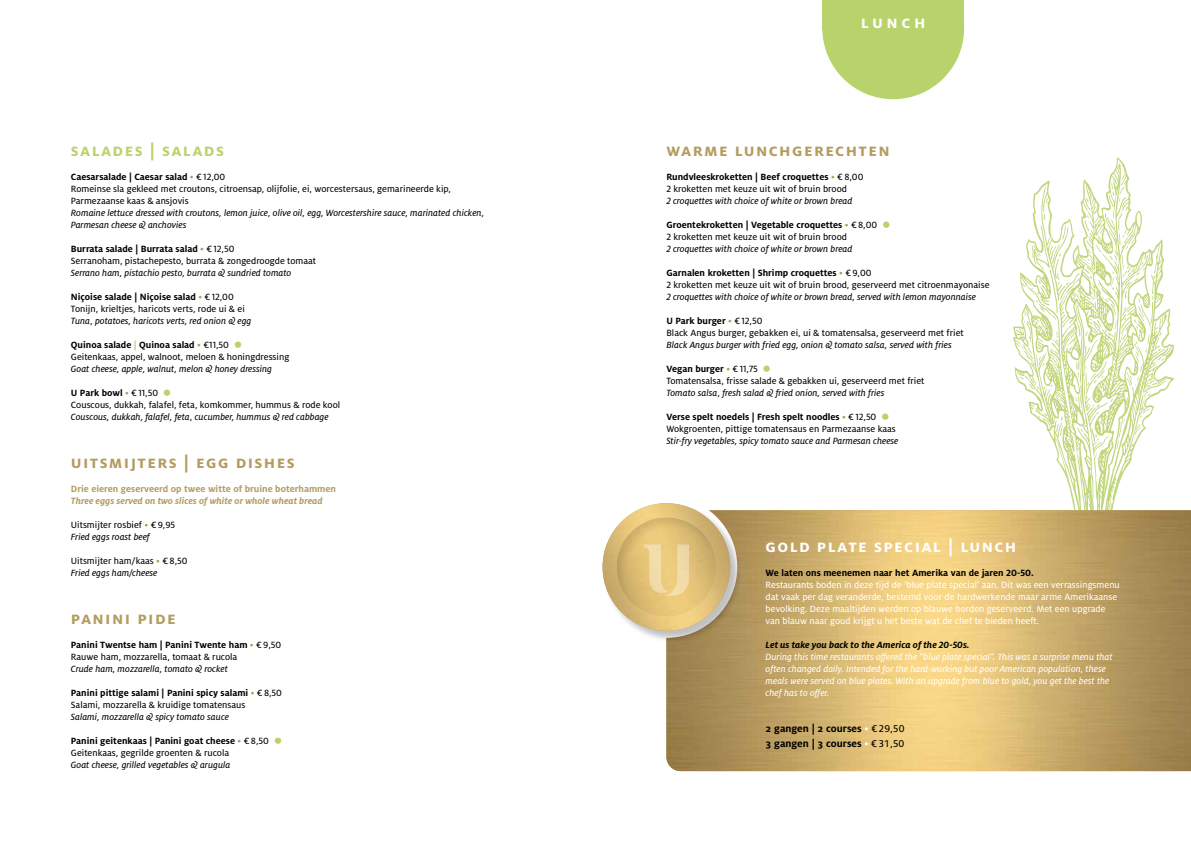
<style>
.page{position:relative;width:1191px;height:842px;background:#fff}
.page>*{position:absolute;margin:0;border:0;box-sizing:border-box;transform-origin:0 0}
.t1{font:700 18px "Milo OT";letter-spacing:.075em;color:#b39c5e}
.t2{font:700 18px "Milo OT";letter-spacing:.075em;color:#fff}
.t3{font:700 18px "Milo OT";letter-spacing:.075em;color:#b9d36c}
.t4{font:700 11px/15px "Milo OT";color:#000}
.t5{font:10px/12px "Milo OT Text Ita";color:#000}
.t6{font:10px/12px "Milo OT Text";color:#000}
.t7{font:700 10px "Milo OT";color:#000}
.t8{font:10px/12px "Milo OT Text";color:#fff}
.t9{font:10px/12px "Milo OT Text Ita";color:#fff}
.t10{font:700 10px "Milo OT";color:#b39c5e}
.t11{font:italic 700 10px "Milo OT";color:#b39c5e}
.t12{font:italic 700 10px "Milo OT";color:#000}
.t13{font:700 10px "Milo OT";letter-spacing:-.02em;color:#000}
.s1{font-family:"Milo OT Text";font-weight:400;color:#b39c5e}
.s2{font-family:"Milo OT Text";font-weight:400}
.s3{color:#b39c5e}
.s4{font-family:"Milo OT Text";font-weight:400;color:#fff}
</style>
<div class="page">
<svg style="left:1013px;top:157px;width:161px;height:353px"></svg>
<img style="left:666px;top:510px;width:525px;height:261px">
<svg style="left:822px;top:29px;width:142px;height:70px"></svg>
<div style="left:822px;top:0;width:142px;height:29px;background:#b9d36c"></div>
<div style="left:602px;top:503px;width:140px;height:140px;background:#000;opacity:.25"></div>
<img style="left:602px;top:503px;width:128px;height:128px;border-radius:64px">
<div style="left:617px;top:517px;width:100px;height:100px;background:#000;opacity:.1"></div>
<svg style="left:643px;top:544px;width:46px;height:52px;background:#edd190"></svg>
<h1 class="t3" style="left:71px;top:140px;width:154px">salades | salads</h1>
<p class="t7" style="left:71px;top:171px;width:156px">Caesarsalade | Caesar salad <span class="s1">•</span> <span class="s2">€12,00</span></p>
<p class="t6" style="left:71px;top:183px;width:381px">Romeinse sla gekleed met croutons, citroensap, olijfolie, ei, worcestersaus, gemarineerde kip,<br>Parmezaanse kaas &amp; ansjovis</p>
<p class="t5" style="left:71px;top:207px;width:415px">Romaine lettuce dressed with croutons, lemon juice, olive oil, egg, Worcestershire sauce, marinated chicken,<br>Parmesan cheese &amp; anchovies</p>
<p class="t7" style="left:71px;top:243px;width:165px">Burrata salade | Burrata salad <span class="s1">•</span> <span class="s2">€12,50</span></p>
<p class="t6" style="left:71px;top:255px;width:247px">Serranoham, pistachepesto, burrata &amp; zongedroogde tomaat</p>
<p class="t5" style="left:71px;top:267px;width:222px">Serrano ham, pistachio pesto, burrata &amp; sundried tomato</p>
<p class="t7" style="left:71px;top:291px;width:164px">Niçoise salade | Niçoise salad <span class="s1">•</span> <span class="s2">€12,00</span></p>
<p class="t6" style="left:71px;top:303px;width:175px">Tonijn, krieltjes, haricots verts, rode ui &amp; ei</p>
<p class="t5" style="left:71px;top:315px;width:182px">Tuna, potatoes, haricots verts, red onion &amp; egg</p>
<p class="t7" style="left:71px;top:339px;width:160px">Quinoa salade <span class="s1">|</span> Quinoa salad <span class="s1">•</span> <span class="s2">€11,50</span></p>
<p class="t6" style="left:71px;top:351px;width:220px">Geitenkaas, appel, walnoot, meloen &amp; honingdressing</p>
<p class="t5" style="left:71px;top:363px;width:203px">Goat cheese, apple, walnut, melon &amp; honey dressing</p>
<p class="t7" style="left:71px;top:387px;width:89px">U Park bowl <span class="s1">•</span> <span class="s2">€11,50</span></p>
<p class="t6" style="left:71px;top:399px;width:271px">Couscous, dukkah, falafel, feta, komkommer, hummus &amp; rode kool</p>
<p class="t5" style="left:71px;top:411px;width:259px">Couscous, dukkah, falafel, feta, cucumber, hummus &amp; red cabbage</p>
<h1 class="t1" style="left:71px;top:452px;width:225px">uitsmijters | egg dishes</h1>
<p class="t10" style="left:71px;top:483px;width:267px">Drie eieren geserveerd op twee witte of bruine boterhammen</p>
<p class="t11" style="left:71px;top:495px;width:253px">Three eggs served on two slices of white or whole wheat bread</p>
<p class="t6" style="left:71px;top:519px;width:106px">Uitsmijter rosbief <span class="s3">•</span> €9,95</p>
<p class="t5" style="left:71px;top:531px;width:80px">Fried eggs roast beef</p>
<p class="t6" style="left:71px;top:555px;width:118px">Uitsmijter ham/kaas <span class="s3">•</span> €8,50</p>
<p class="t5" style="left:71px;top:567px;width:88px">Fried eggs ham/cheese</p>
<h1 class="t1" style="left:71px;top:608px;width:106px">panini Pide</h1>
<p class="t13" style="left:71px;top:639px;width:212px">Panini Twentse ham | Panini Twente ham <span class="s1">•</span> <span class="s2">€9,50</span></p>
<p class="t6" style="left:71px;top:651px;width:168px">Rauwe ham, mozzarella, tomaat &amp; rucola</p>
<p class="t5" style="left:71px;top:663px;width:158px">Crude ham, mozzarella, tomato &amp; rocket</p>
<p class="t7" style="left:71px;top:687px;width:213px">Panini pittige salami | Panini spicy salami <span class="s1">•</span> <span class="s2">€8,50</span></p>
<p class="t6" style="left:71px;top:699px;width:176px">Salami, mozzarella &amp; kruidige tomatensaus</p>
<p class="t5" style="left:71px;top:711px;width:160px">Salami, mozzarella &amp; spicy tomato sauce</p>
<p class="t7" style="left:71px;top:735px;width:199px">Panini geitenkaas | Panini goat cheese <span class="s1">•</span> <span class="s2">€8,50</span></p>
<p class="t6" style="left:71px;top:747px;width:160px">Geitenkaas, gegrilde groenten &amp; rucola</p>
<p class="t5" style="left:71px;top:759px;width:161px">Goat cheese, grilled vegetables &amp; arugula</p>
<h1 class="t2" style="left:860px;top:13px;width:66px">lunch</h1>
<h1 class="t1" style="left:666px;top:140px;width:225px">Warme lunchgerechten</h1>
<p class="t7" style="left:666px;top:171px;width:198px">Rundvleeskroketten | Beef croquettes <span class="s1">•</span> <span class="s2">€8,00</span></p>
<p class="t6" style="left:666px;top:183px;width:182px">2 kroketten met keuze uit wit of bruin brood</p>
<p class="t5" style="left:666px;top:195px;width:188px">2 croquettes with choice of white or brown bread</p>
<p class="t7" style="left:666px;top:219px;width:212px">Groentekroketten | Vegetable croquettes <span class="s1">•</span> <span class="s2">€8,00</span></p>
<p class="t6" style="left:666px;top:231px;width:182px">2 kroketten met keuze uit wit of bruin brood</p>
<p class="t5" style="left:666px;top:243px;width:188px">2 croquettes with choice of white or brown bread</p>
<p class="t7" style="left:666px;top:267px;width:207px">Garnalen kroketten | Shrimp croquettes <span class="s1">•</span> <span class="s2">€9,00</span></p>
<p class="t6" style="left:666px;top:279px;width:325px">2 kroketten met keuze uit wit of bruin brood, geserveerd met citroenmayonaise</p>
<p class="t5" style="left:666px;top:291px;width:311px">2 croquettes with choice of white or brown bread, served with lemon mayonnaise</p>
<p class="t7" style="left:666px;top:315px;width:98px">U Park burger <span class="s1">•</span> <span class="s2">€12,50</span></p>
<p class="t6" style="left:666px;top:327px;width:299px">Black Angus burger, gebakken ei, ui &amp; tomatensalsa, geserveerd met friet</p>
<p class="t5" style="left:666px;top:339px;width:287px">Black Angus burger with fried egg, onion &amp; tomato salsa, served with fries</p>
<p class="t7" style="left:666px;top:363px;width:93px">Vegan burger <span class="s1">•</span> <span class="s2">€11,75</span></p>
<p class="t6" style="left:666px;top:375px;width:260px">Tomatensalsa, frisse salade &amp; gebakken ui, geserveerd met friet</p>
<p class="t5" style="left:666px;top:387px;width:219px">Tomato salsa, fresh salad &amp; fried onion, served with fries</p>
<p class="t7" style="left:666px;top:411px;width:211px">Verse spelt noedels | Fresh spelt noodles <span class="s1">•</span> <span class="s2">€12,50</span></p>
<p class="t6" style="left:666px;top:423px;width:231px">Wokgroenten, pittige tomatensaus en Parmezaanse kaas</p>
<p class="t5" style="left:666px;top:435px;width:234px">Stir-fry vegetables, spicy tomato sauce and Parmesan cheese</p>
<h1 class="t2" style="left:765px;top:536px;width:207px">Gold plate special | LUNCH</h1>
<p class="t7" style="left:765px;top:567px;width:270px">We laten ons meenemen naar het Amerika van de jaren 20-50.</p>
<p class="t8" style="left:765px;top:579px;width:356px">Restaurants boden in deze tijd de ‘blue plate special’ aan. Dit was een verrassingsmenu dat vaak per dag veranderde, bestemd voor de hardwerkende maar arme Amerikaanse bevolking. Deze maaltijden werden op blauwe borden geserveerd. Met een upgrade van blauw naar goud krijgt u het beste wat de chef te bieden heeft.</p>
<p class="t12" style="left:765px;top:639px;width:205px">Let us take you back to the America of the 20-50s.</p>
<p class="t9" style="left:765px;top:651px;width:348px">During this time restaurants offered the “blue plate special”. This was a surprise menu that often changed daily. Intended for the hard-working but poor American population, these meals were served on blue plates. With an upgrade from blue to gold, you get the best the chef has to offer.</p>
<p class="t4" style="left:765px;top:721px;width:140px">2 gangen | 2 courses <span class="s4">•</span> <span class="s2">€29,50<br></span>3 gangen | 3 courses <span class="s4">•</span> <span class="s2">€31,50</span></p>
</div>
